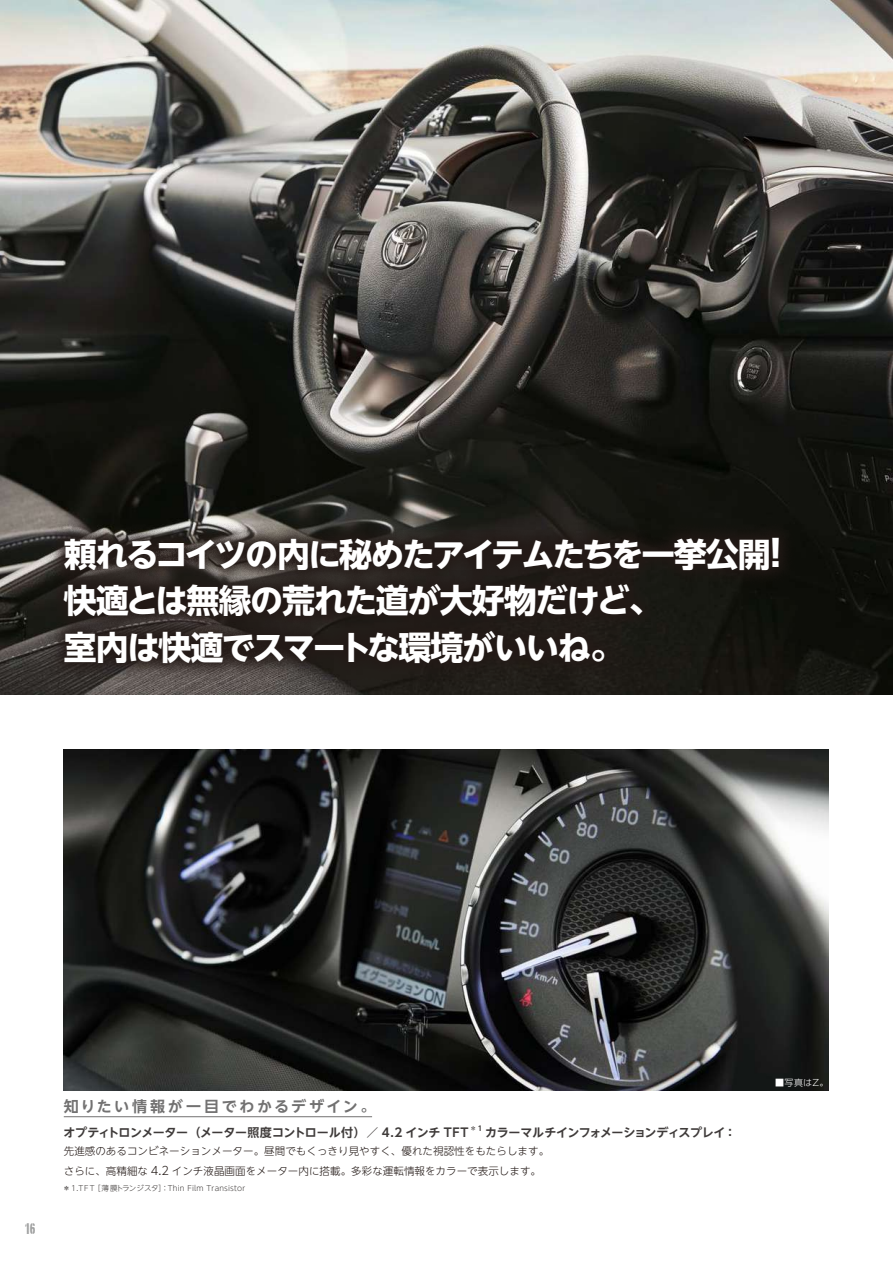
<style>
.page{position:relative;width:893px;height:1263px;background:#fff}
.page>*{position:absolute;margin:0;border:0;box-sizing:border-box;transform-origin:0 0}
.t1{font:700 33px/46.5px "UD Shin Go NT Pr 6 N";letter-spacing:-.055em;color:#fff}
.t2{font:700 15px "UD Shin Go NT Pr 6 N De";letter-spacing:.175em;color:#727171}
.t3{font:15px "ITC Portago Com";color:#9fa0a0}
.t4{font:700 12px "UD Shin Go NT Pr 6 De";letter-spacing:-.025em;color:#3f3b3a}
.t5{font:300 10.5px/19.5px "UD Shin Go NT Pr 6 N";letter-spacing:.005em;color:#231916}
.t6{font:300 9px "UD Shin Go NT Pr 6";color:#fff}
.t7{font:300 7.5px "UD Shin Go NT Pr 6";letter-spacing:.025em;color:#3f3b3a}
.t8{font:700 7.05px "UD Shin Go NT Pr 6 De";color:#3f3b3a}
.s1{font-size:36.3px}
.s2{font-size:11.55px}
</style>
<div class="page">
<img style="left:64px;top:750px;width:765px;height:341px">
<img style="left:0;top:0;width:893px;height:694px">
<svg style="left:45px;top:519px;width:752px;height:162px;background:#26201c"></svg>
<hr style="left:64px;top:1116px;width:308px;height:1px;background:#727171">
<h1 class="t1" style="left:64px;top:530px;width:731px">頼れるコイツの内に秘めたアイテムたちを一挙公開<span class="s1">！</span>快適とは無縁の荒れた道が大好物だけど<span class="s1">、<br></span>室内は快適でスマートな環境がいいね<span class="s1">。</span></h1>
<h2 class="t3" style="left:26px;top:1220px;width:11px">16</h2>
<h2 class="t2" style="left:64px;top:1094px;width:313px">知りたい情報が一目でわかるデザイン。</h2>
<p class="t4" style="left:63px;top:1122px;width:407px">オプティトロンメーター（メーター照度コントロール付）／ 4.2 インチ TFT</p>
<p class="t8" style="left:470px;top:1122px;width:14px">＊1</p>
<p class="t4" style="left:485px;top:1122px;width:252px">カラーマルチインフォメーションディスプレイ：</p>
<p class="t5" style="left:64px;top:1141px;width:487px">先進感のあるコンビネーションメーター。昼間でもくっきり見やすく、優れた視認性をもたらします。さらに、高精細な <span class="s2">4.2</span> インチ液晶画面をメーター内に搭載。多彩な運転情報をカラーで表示します。</p>
<p class="t7" style="left:63px;top:1182px;width:184px">＊1.TFT［薄膜トランジスタ］：Thin Film Transistor</p>
<p class="t6" style="left:775px;top:1075px;width:55px">■写真はZ。</p>
</div>
